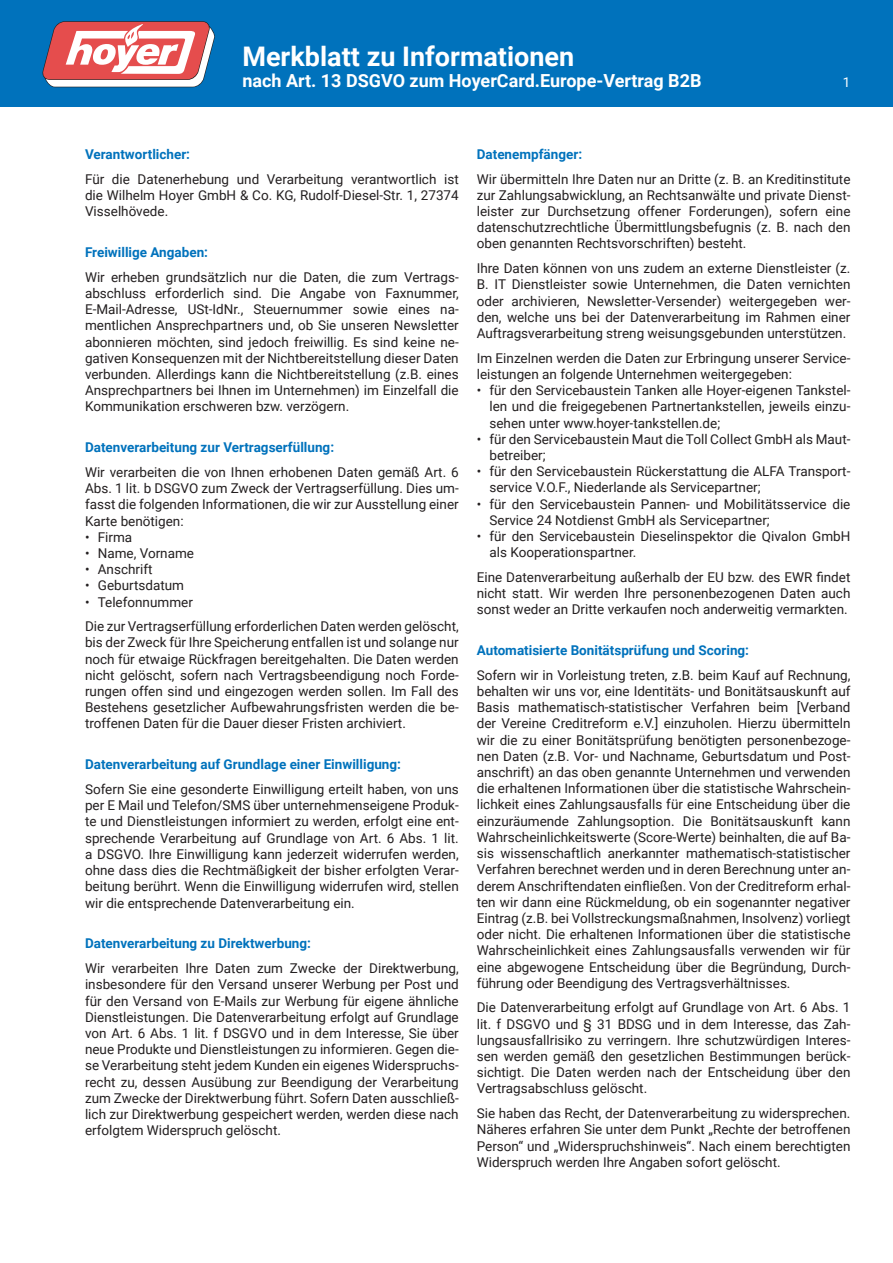
<style>
.page{position:relative;width:893px;height:1263px;background:#fff}
.page>*{position:absolute;margin:0;border:0;box-sizing:border-box;transform-origin:0 0}
.t1{font:700 27px "Roboto";color:#fff}
.t2{font:700 18px "Roboto";color:#fff}
.t3{font:13.5px/16.2px "Roboto";color:#231f20;text-align:justify}
.t4{font:700 13.5px "Roboto";color:#0072bc}
.t5{font:13.5px "Roboto";color:#fff}
</style>
<div class="page">
<div style="left:0;top:0;width:893px;height:106px;background:#0072bc"></div>
<svg style="left:43px;top:21px;width:172px;height:66px"></svg>
<h1 class="t1" style="left:242px;top:37px;width:333px">Merkblatt zu Informationen</h1>
<h2 class="t2" style="left:242px;top:68px;width:461px">nach Art. 13 DSGVO zum HoyerCard.Europe-Vertrag B2B</h2>
<p class="t5" style="left:843px;top:73px;width:9px">1</p>
<p class="t4" style="left:85px;top:145px;width:107px">Verantwortlicher:</p>
<p class="t3" style="left:85px;top:170px;width:375px">Für die Datenerhebung und Verarbeitung verantwortlich ist die Wilhelm Hoyer GmbH &amp; Co. KG, Rudolf-Diesel-Str. 1, 27374<br>Visselhövede.</p>
<p class="t4" style="left:85px;top:243px;width:125px">Freiwillige Angaben:</p>
<p class="t3" style="left:85px;top:268px;width:375px">Wir erheben grundsätzlich nur die Daten, die zum Vertrags&shy;abschluss erforderlich sind. Die Angabe von Faxnummer, E-Mail-Adresse, USt-IdNr., Steuernummer sowie eines na&shy;mentlichen Ansprechpartners und, ob Sie unseren Newsletter abonnieren möchten, sind jedoch freiwillig. Es sind keine ne&shy;gativen Konsequenzen mit der Nichtbereitstellung dieser Daten verbunden. Allerdings kann die Nichtbereitstellung (z.B. eines Ansprechpartners bei Ihnen im Unternehmen) im Einzelfall die Kommunikation erschweren bzw. verzögern.</p>
<p class="t4" style="left:85px;top:438px;width:251px">Datenverarbeitung zur Vertragserfüllung:</p>
<p class="t3" style="left:85px;top:463px;width:375px">Wir verarbeiten die von Ihnen erhobenen Daten gemäß Art. 6<br>Abs. 1 lit. b DSGVO zum Zweck der Vertragserfüllung. Dies um&shy;fasst die folgenden Informationen, die wir zur Ausstellung einer Karte benötigen:</p>
<p class="t3" style="left:85px;top:528px;width:49px">• Firma</p>
<p class="t3" style="left:85px;top:544px;width:111px">• Name, Vorname</p>
<p class="t3" style="left:85px;top:561px;width:69px">• Anschrift</p>
<p class="t3" style="left:85px;top:577px;width:101px">• Geburtsdatum</p>
<p class="t3" style="left:85px;top:589px;width:375px;line-height:24.8px">• Telefonnummer<br>Die zur Vertragserfüllung erforderlichen Daten werden gelöscht,</p>
<p class="t3" style="left:85px;top:634px;width:375px">bis der Zweck für Ihre Speicherung entfallen ist und solange nur noch für etwaige Rückfragen bereitgehalten. Die Daten werden nicht gelöscht, sofern nach Vertragsbeendigung noch Forde&shy;rungen offen sind und eingezogen werden sollen. Im Fall des Bestehens gesetzlicher Aufbewahrungsfristen werden die be&shy;troffenen Daten für die Dauer dieser Fristen archiviert.</p>
<p class="t4" style="left:85px;top:755px;width:317px">Datenverarbeitung auf Grundlage einer Einwilligung:</p>
<p class="t3" style="left:85px;top:781px;width:375px">Sofern Sie eine gesonderte Einwilligung erteilt haben, von uns per E Mail und Telefon/SMS über unternehmenseigene Produk&shy;te und Dienstleistungen informiert zu werden, erfolgt eine ent&shy;sprechende Verarbeitung auf Grundlage von Art. 6 Abs. 1 lit. a DSGVO. Ihre Einwilligung kann jederzeit widerrufen werden, ohne dass dies die Rechtmäßigkeit der bisher erfolgten Verar&shy;beitung berührt. Wenn die Einwilligung widerrufen wird, stellen wir die entsprechende Datenverarbeitung ein.</p>
<p class="t4" style="left:85px;top:934px;width:227px">Datenverarbeitung zu Direktwerbung:</p>
<p class="t3" style="left:85px;top:960px;width:375px">Wir verarbeiten Ihre Daten zum Zwecke der Direktwerbung, insbesondere für den Versand unserer Werbung per Post und für den Versand von E-Mails zur Werbung für eigene ähnliche Dienstleistungen. Die Datenverarbeitung erfolgt auf Grundlage von Art. 6 Abs. 1 lit. f DSGVO und in dem Interesse, Sie über neue Produkte und Dienstleistungen zu informieren. Gegen die&shy;se Verarbeitung steht jedem Kunden ein eigenes Widerspruchs&shy;recht zu, dessen Ausübung zur Beendigung der Verarbeitung zum Zwecke der Direktwerbung führt. Sofern Daten ausschließ&shy;lich zur Direktwerbung gespeichert werden, werden diese nach erfolgtem Widerspruch gelöscht.</p>
<p class="t4" style="left:477px;top:145px;width:107px">Datenempfänger:</p>
<p class="t3" style="left:477px;top:170px;width:375px">Wir übermitteln Ihre Daten nur an Dritte (z. B. an Kreditinstitute zur Zahlungsabwicklung, an Rechtsanwälte und private Dienst&shy;leister zur Durchsetzung offener Forderungen), sofern eine datenschutzrechtliche Übermittlungsbefugnis (z. B. nach den oben genannten Rechtsvorschriften) besteht.</p>
<p class="t3" style="left:477px;top:260px;width:375px">Ihre Daten können von uns zudem an externe Dienstleister (z.<br>B. IT Dienstleister sowie Unternehmen, die Daten vernichten oder archivieren, Newsletter-Versender) weitergegeben wer&shy;den, welche uns bei der Datenverarbeitung im Rahmen einer Auftragsverarbeitung streng weisungsgebunden unterstützen.</p>
<p class="t3" style="left:477px;top:349px;width:375px">Im Einzelnen werden die Daten zur Erbringung unserer Service&shy;leistungen an folgende Unternehmen weitergegeben:</p>
<p class="t3" style="left:489px;top:382px;width:362px;text-indent:-13px">• für den Servicebaustein Tanken alle Hoyer-eigenen Tankstel&shy;len und die freigegebenen Partnertankstellen, jeweils einzu&shy;sehen unter www.hoyer-tankstellen.de;</p>
<p class="t3" style="left:489px;top:430px;width:362px;text-indent:-13px">• für den Servicebaustein Maut die Toll Collect GmbH als Maut&shy;betreiber;</p>
<p class="t3" style="left:489px;top:463px;width:362px;text-indent:-13px">• für den Servicebaustein Rückerstattung die ALFA Transport&shy;service V.O.F., Niederlande als Servicepartner;</p>
<p class="t3" style="left:489px;top:495px;width:362px;text-indent:-13px">• für den Servicebaustein Pannen- und Mobilitätsservice die<br>Service 24 Notdienst GmbH als Servicepartner;</p>
<p class="t3" style="left:489px;top:527px;width:362px;text-indent:-13px">• für den Servicebaustein Dieselinspektor die Qivalon GmbH als Kooperationspartner.</p>
<p class="t3" style="left:477px;top:568px;width:375px">Eine Datenverarbeitung außerhalb der EU bzw. des EWR findet nicht statt. Wir werden Ihre personenbezogenen Daten auch sonst weder an Dritte verkaufen noch anderweitig vermarkten.</p>
<p class="t4" style="left:477px;top:641px;width:274px">Automatisierte Bonitätsprüfung und Scoring:</p>
<p class="t3" style="left:477px;top:666px;width:375px">Sofern wir in Vorleistung treten, z.B. beim Kauf auf Rechnung, behalten wir uns vor, eine Identitäts- und Bonitätsauskunft auf Basis mathematisch-statistischer Verfahren beim [Verband der Vereine Creditreform e.V.] einzuholen. Hierzu übermitteln wir die zu einer Bonitätsprüfung benötigten personenbezoge&shy;nen Daten (z.B. Vor- und Nachname, Geburtsdatum und Post&shy;anschrift) an das oben genannte Unternehmen und verwenden die erhaltenen Informationen über die statistische Wahrschein&shy;lichkeit eines Zahlungsausfalls für eine Entscheidung über die einzuräumende Zahlungsoption. Die Bonitätsauskunft kann Wahrscheinlichkeitswerte (Score-Werte) beinhalten, die auf Ba&shy;sis wissenschaftlich anerkannter mathematisch-statistischer Verfahren berechnet werden und in deren Berechnung unter an&shy;derem Anschriftendaten einfließen. Von der Creditreform erhal&shy;ten wir dann eine Rückmeldung, ob ein sogenannter negativer Eintrag (z.B. bei Vollstreckungsmaßnahmen, Insolvenz) vorliegt oder nicht. Die erhaltenen Informationen über die statistische Wahrscheinlichkeit eines Zahlungsausfalls verwenden wir für eine abgewogene Entscheidung über die Begründung, Durch&shy;führung oder Beendigung des Vertragsverhältnisses.</p>
<p class="t3" style="left:477px;top:999px;width:375px">Die Datenverarbeitung erfolgt auf Grundlage von Art. 6 Abs. 1 lit. f DSGVO und § 31 BDSG und in dem Interesse, das Zah&shy;lungsausfallrisiko zu verringern. Ihre schutzwürdigen Interes&shy;sen werden gemäß den gesetzlichen Bestimmungen berück&shy;sichtigt. Die Daten werden nach der Entscheidung über den Vertragsabschluss gelöscht.</p>
<p class="t3" style="left:477px;top:1105px;width:375px">Sie haben das Recht, der Datenverarbeitung zu widersprechen.<br>Näheres erfahren Sie unter dem Punkt „Rechte der betroffenen Person“ und „Widerspruchshinweis“. Nach einem berechtigten Widerspruch werden Ihre Angaben sofort gelöscht.</p>
</div>
